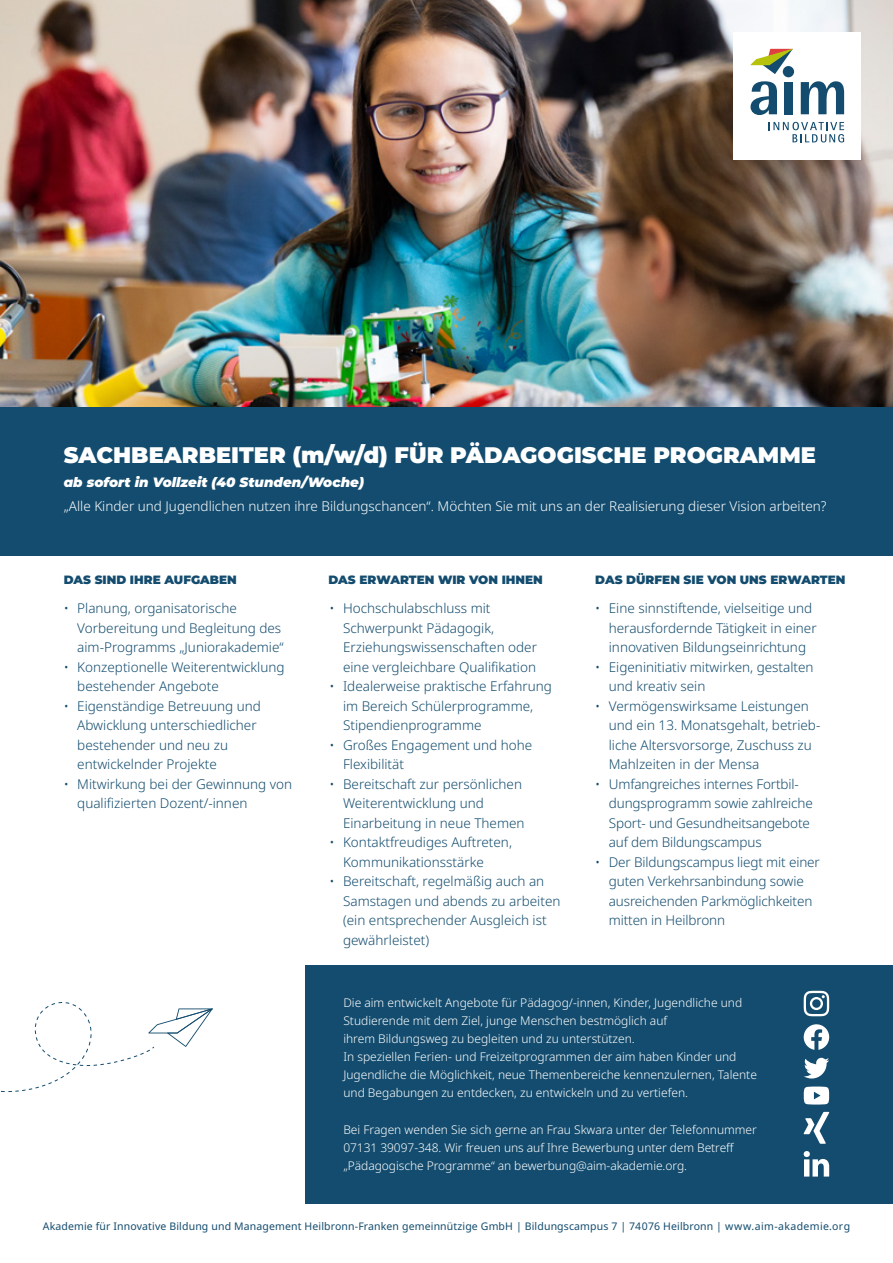
<style>
.page{position:relative;width:893px;height:1263px;background:#fff}
.page>*{position:absolute;margin:0;border:0;box-sizing:border-box;transform-origin:0 0}
.t1{font:900 22.5px "Montserrat";color:#fff}
.t2{font:300 13.5px/19.5px "Noto Sans";color:#134c6e}
.t3{font:300 13.5px "Noto Sans";color:#fff}
.t4{font:italic 900 13.5px "Montserrat";color:#fff}
.t5{font:300 12px/18px "Noto Sans";color:#fff}
.t6{font:900 12px "Montserrat";color:#134c6e}
.t7{font:10.5px "Noto Sans";letter-spacing:.015em;color:#134c6e}
</style>
<div class="page">
<img style="left:0;top:0;width:893px;height:407px">
<div style="left:0;top:407px;width:893px;height:148px;background:#134c6e"></div>
<div style="left:305px;top:965px;width:588px;height:238px;background:#134c6e"></div>
<svg style="left:1px;top:1002px;width:212px;height:90px"></svg>
<svg style="left:803px;top:1086px;width:26px;height:19px"></svg>
<svg style="left:804px;top:1058px;width:25px;height:20px"></svg>
<svg style="left:804px;top:1024px;width:25px;height:26px"></svg>
<svg style="left:804px;top:991px;width:25px;height:25px"></svg>
<svg style="left:804px;top:1112px;width:25px;height:32px"></svg>
<svg style="left:804px;top:1151px;width:25px;height:25px"></svg>
<div style="left:733px;top:32px;width:128px;height:127px;background:#fff"></div>
<svg style="left:750px;top:81px;width:27px;height:34px"></svg>
<div style="left:784px;top:82px;width:8px;height:32px;background:#134c6e"></div>
<svg style="left:801px;top:81px;width:43px;height:33px"></svg>
<div style="left:783px;top:66px;width:11px;height:11px;background:#134c6e;border-radius:50%"></div>
<svg style="left:769px;top:122px;width:75px;height:20px"></svg>
<svg style="left:750px;top:49px;width:43px;height:25px"></svg>
<h1 class="t1" style="left:64px;top:438px;width:754px">SACHBEARBEITER (m/w/d) FÜR PÄDAGOGISCHE PROGRAMME</h1>
<p class="t4" style="left:64px;top:472px;width:302px">ab sofort in Vollzeit (40 Stunden/Woche)</p>
<p class="t3" style="left:64px;top:497px;width:764px">„Alle Kinder und Jugendlichen nutzen ihre Bildungschancen“. Möchten Sie mit uns an der Realisierung dieser Vision arbeiten?</p>
<p class="t6" style="left:64px;top:571px;width:175px">DAS SIND IHRE AUFGABEN</p>
<p class="t6" style="left:328px;top:571px;width:216px">DAS ERWARTEN WIR VON IHNEN</p>
<p class="t6" style="left:595px;top:571px;width:252px">DAS DÜRFEN SIE VON UNS ERWARTEN</p>
<p class="t2" style="left:77px;top:599px;width:208px;text-indent:-14px">• Planung, organisatorische<br>Vorbereitung und Begleitung des aim-Programms „Juniorakademie“</p>
<p class="t2" style="left:77px;top:657px;width:209px;text-indent:-14px">• Konzeptionelle Weiterentwicklung bestehender Angebote</p>
<p class="t2" style="left:77px;top:696px;width:185px;text-indent:-14px">• Eigenständige Betreuung und<br>Abwicklung unterschiedlicher bestehender und neu zu entwickelnder Projekte</p>
<p class="t2" style="left:77px;top:774px;width:216px;text-indent:-14px">• Mitwirkung bei der Gewinnung von qualifizierten Dozent/-innen</p>
<p class="t2" style="left:343px;top:599px;width:195px;text-indent:-14px">• Hochschulabschluss mit<br>Schwerpunkt Pädagogik,<br>Erziehungswissenschaften oder eine vergleichbare Qualifikation</p>
<p class="t2" style="left:343px;top:677px;width:210px;text-indent:-14px">• Idealerweise praktische Erfahrung im Bereich Schülerprogramme,<br>Stipendienprogramme</p>
<p class="t2" style="left:343px;top:735px;width:191px;text-indent:-14px">• Großes Engagement und hohe<br>Flexibilität</p>
<p class="t2" style="left:343px;top:774px;width:183px;text-indent:-14px">• Bereitschaft zur persönlichen<br>Weiterentwicklung und<br>Einarbeitung in neue Themen</p>
<p class="t2" style="left:343px;top:833px;width:170px;text-indent:-14px">• Kontaktfreudiges Auftreten,<br>Kommunikationsstärke</p>
<p class="t2" style="left:343px;top:872px;width:219px;text-indent:-14px">• Bereitschaft, regelmäßig auch an<br>Samstagen und abends zu arbeiten (ein entsprechender Ausgleich ist gewährleistet)</p>
<p class="t2" style="left:609px;top:599px;width:209px;text-indent:-14px">• Eine sinnstiftende, vielseitige und herausfordernde Tätigkeit in einer innovativen Bildungseinrichtung</p>
<p class="t2" style="left:609px;top:657px;width:206px;text-indent:-14px">• Eigeninitiativ mitwirken, gestalten und kreativ sein</p>
<p class="t2" style="left:609px;top:696px;width:213px;text-indent:-14px">• Vermögenswirksame Leistungen und ein 13. Monatsgehalt, betrieb&shy;liche Altersvorsorge, Zuschuss zu<br>Mahlzeiten in der Mensa</p>
<p class="t2" style="left:609px;top:774px;width:206px;text-indent:-14px">• Umfangreiches internes Fortbil&shy;dungsprogramm sowie zahlreiche<br>Sport- und Gesundheitsangebote auf dem Bildungscampus</p>
<p class="t2" style="left:609px;top:852px;width:213px;text-indent:-14px">• Der Bildungscampus liegt mit einer guten Verkehrsanbindung sowie ausreichenden Parkmöglichkeiten mitten in Heilbronn</p>
<p class="t5" style="left:343px;top:994px;width:415px">Die aim entwickelt Angebote für Pädagog/-innen, Kinder, Jugendliche und Studierende mit dem Ziel, junge Menschen bestmöglich auf<br>ihrem Bildungsweg zu begleiten und zu unterstützen.<br>In speziellen Ferien- und Freizeitprogrammen der aim haben Kinder und Jugendliche die Möglichkeit, neue Themenbereiche kennenzulernen, Talente und Begabungen zu entdecken, zu entwickeln und zu vertiefen.</p>
<p class="t5" style="left:343px;top:1121px;width:415px">Bei Fragen wenden Sie sich gerne an Frau Skwara unter der Telefonnummer<br>07131 39097-348. Wir freuen uns auf Ihre Bewerbung unter dem Betreff „Pädagogische Programme“ an bewerbung@aim-akademie.org.</p>
<p class="t7" style="left:43px;top:1218px;width:809px">Akademie für Innovative Bildung und Management Heilbronn-Franken gemeinnützige GmbH | Bildungscampus 7 | 74076 Heilbronn | www.aim-akademie.org</p>
</div>
